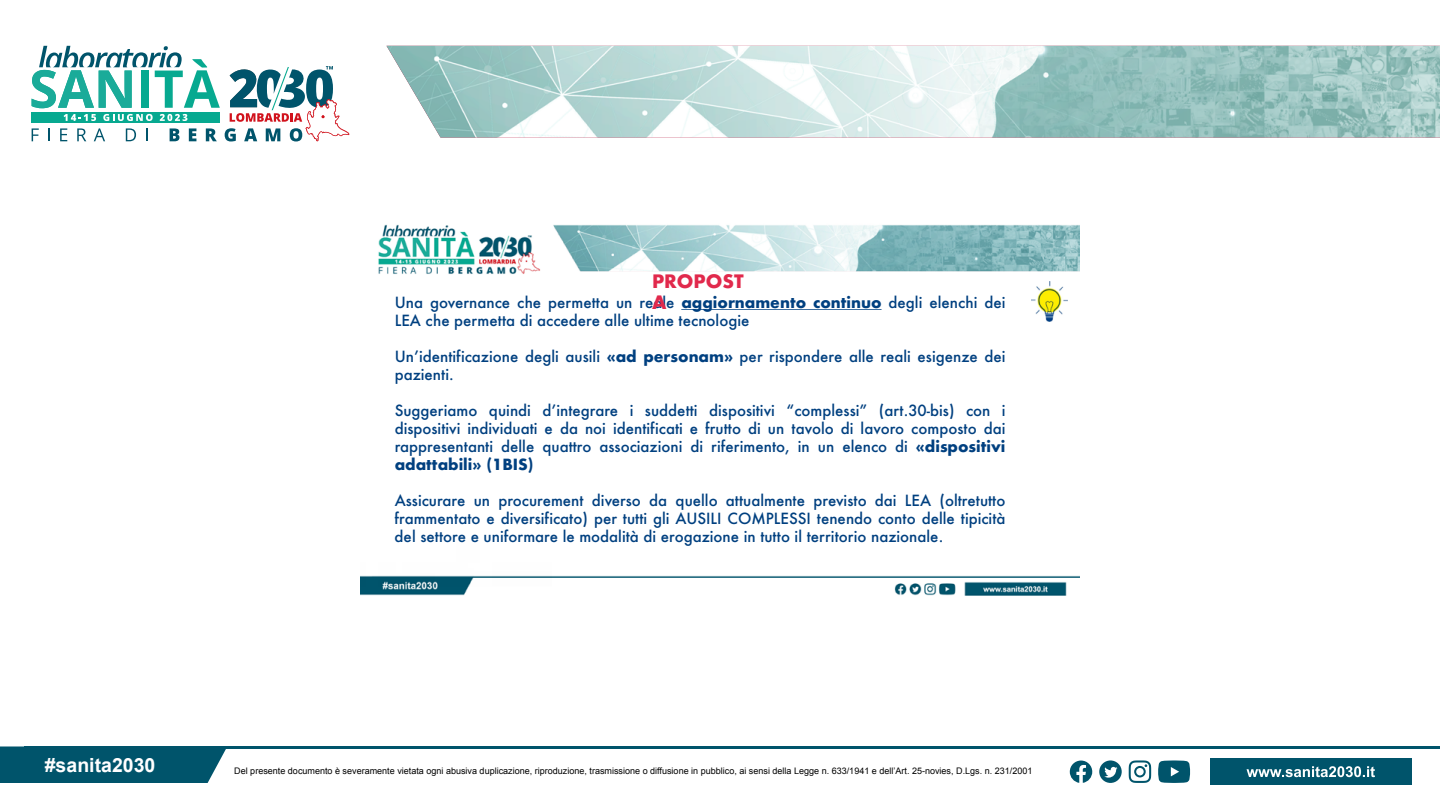
<style>
.page{position:relative;width:1440px;height:810px;background:#fff}
.page>*{position:absolute;margin:0;border:0;box-sizing:border-box;transform-origin:0 0}
.t1{font:700 19.5px "Arial";color:#fff}
.t2{font:700 18px/21.1px "Futura";color:#e1294c}
.t3{font:500 15px/18px "Futura";color:#004080}
.t4{font:9px "Arial";color:#000}
.s1{font-weight:700}
</style>
<div class="page">
<img style="left:386px;top:46px;width:1054px;height:92px">
<svg style="left:32px;top:46px;width:317px;height:95px"></svg>
<div style="left:0;top:746px;width:226px;height:37px;background:#00546b"></div>
<div style="left:1210px;top:759px;width:201px;height:26px;background:#00546b"></div>
<hr style="left:24px;top:746px;width:1416px;height:3px;background:#00546b">
<svg style="left:1247px;top:766px;width:128px;height:11px"></svg>
<svg style="left:1129px;top:760px;width:22px;height:23px"></svg>
<svg style="left:1158px;top:760px;width:32px;height:23px"></svg>
<svg style="left:1070px;top:761px;width:22px;height:22px"></svg>
<svg style="left:1099px;top:760px;width:23px;height:23px"></svg>
<img style="left:360px;top:224px;width:720px;height:372px">
<svg style="left:681px;top:309px;width:201px;height:1px"></svg>
<img style="left:1031px;top:282px;width:37px;height:39px">
<p class="t2" style="left:652px;top:271px;width:93px">PROPOST<br>A</p>
<p class="t3" style="left:395px;top:294px;width:612px">Una governance che permetta un reale <span class="s1">aggiornamento continuo</span> degli elenchi dei<br>LEA che permetta di accedere alle ultime tecnologie</p>
<p class="t3" style="left:395px;top:348px;width:612px">Un’identificazione degli ausili <span class="s1">«ad personam»</span> per rispondere alle reali esigenze dei pazienti.</p>
<p class="t3" style="left:395px;top:402px;width:612px;text-align:justify">Suggeriamo quindi d’integrare i suddetti dispositivi “complessi” (art.30-bis) con i dispositivi individuati e da noi identificati e frutto di un tavolo di lavoro composto dai rappresentanti delle quattro associazioni di riferimento, in un elenco di <span class="s1">«dispositivi adattabili» (1BIS)</span></p>
<p class="t3" style="left:395px;top:492px;width:612px;text-align:justify">Assicurare un procurement diverso da quello attualmente previsto dai LEA (oltretutto frammentato e diversificato) per tutti gli AUSILI COMPLESSI tenendo conto delle tipicità del settore e uniformare le modalità di erogazione in tutto il territorio nazionale.</p>
<h1 class="t1" style="left:45px;top:752px;width:112px">#sanita2030</h1>
<p class="t4" style="left:234px;top:765px;width:800px">Del presente documento è severamente vietata ogni abusiva duplicazione, riproduzione, trasmissione o diffusione in pubblico, ai sensi della Legge n. 633/1941 e dell’Art. 25-novies, D.Lgs. n. 231/2001</p>
</div>
